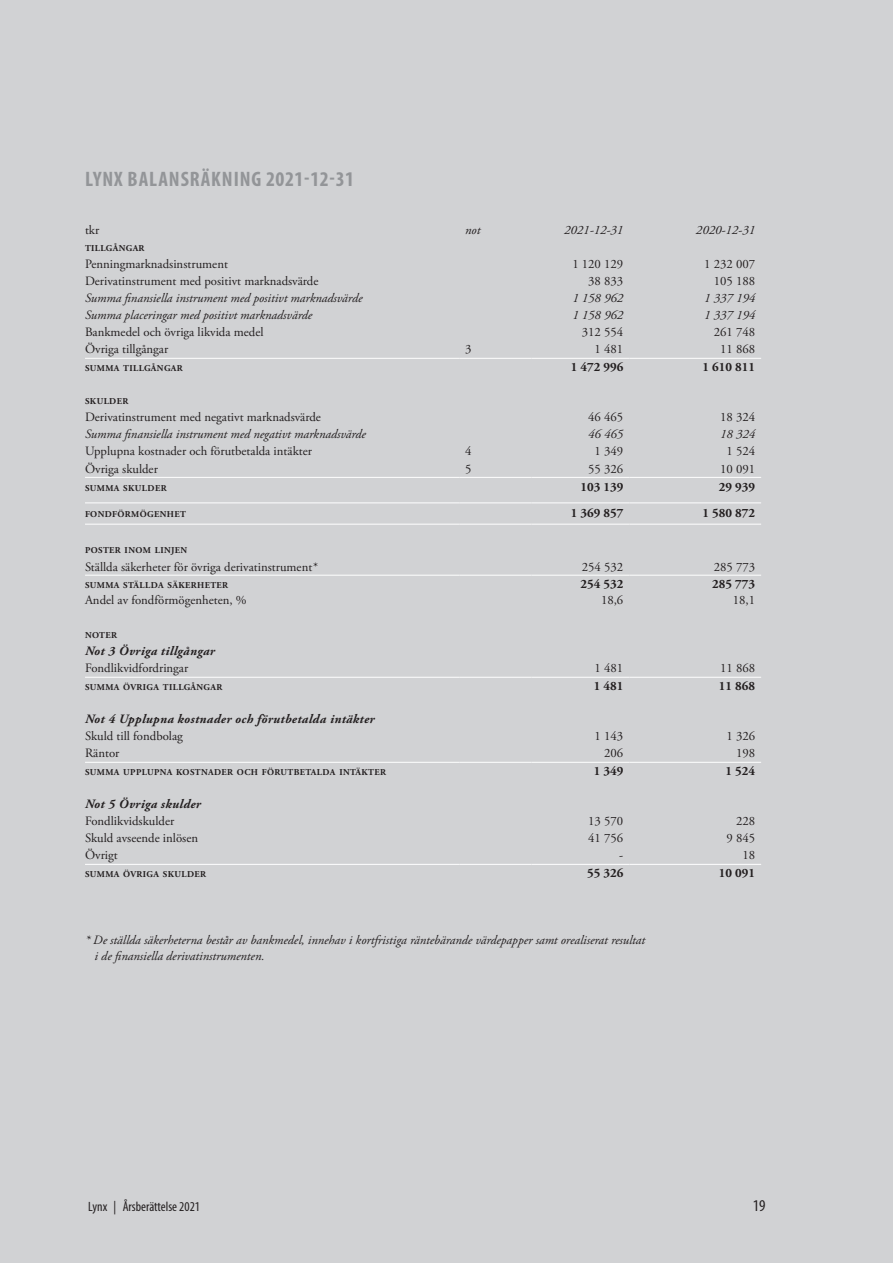
<style>
.page{position:relative;width:893px;height:1263px;background:#d1d2d4}
.page>*{position:absolute;margin:0;border:0;box-sizing:border-box;transform-origin:0 0}
.t1{font:700 condensed 21px "Myriad Pro";letter-spacing:.045em;color:#939598}
.t2{font:condensed 16.5px "Myriad Pro";color:#231f20}
.t3{font:condensed 13.5px "Myriad Pro";color:#231f20}
.t4{font:12.75px "Adobe Garamond Pro";color:#231f20}
.t5{font:italic 12.75px/15.8px "Adobe Garamond Pro";color:#231f20}
.t6{font:italic 700 12.75px "Adobe Garamond Pro";letter-spacing:.03em;color:#231f20}
.t7{font:700 12.75px "Adobe Garamond Pro";color:#231f20}
.t8{font:700 8.85px "Adobe Garamond Pro";letter-spacing:.045em;color:#231f20}
</style>
<div class="page">
<hr style="left:85px;top:477px;width:374px;height:1px;background:#fff">
<hr style="left:459px;top:477px;width:72px;height:1px;background:#fff">
<hr style="left:531px;top:477px;width:98px;height:1px;background:#fff">
<hr style="left:629px;top:477px;width:132px;height:1px;background:#fff">
<hr style="left:85px;top:502px;width:374px;height:1px;background:#fff">
<hr style="left:459px;top:502px;width:72px;height:1px;background:#fff">
<hr style="left:531px;top:502px;width:98px;height:1px;background:#fff">
<hr style="left:629px;top:502px;width:132px;height:1px;background:#fff">
<hr style="left:85px;top:524px;width:374px;height:1px;background:#fff">
<hr style="left:459px;top:524px;width:72px;height:1px;background:#fff">
<hr style="left:531px;top:524px;width:98px;height:1px;background:#fff">
<hr style="left:629px;top:524px;width:132px;height:1px;background:#fff">
<hr style="left:85px;top:575px;width:374px;height:1px;background:#fff">
<hr style="left:459px;top:575px;width:72px;height:1px;background:#fff">
<hr style="left:531px;top:575px;width:98px;height:1px;background:#fff">
<hr style="left:629px;top:575px;width:132px;height:1px;background:#fff">
<hr style="left:85px;top:677px;width:374px;height:1px;background:#fff">
<hr style="left:459px;top:677px;width:72px;height:1px;background:#fff">
<hr style="left:531px;top:677px;width:98px;height:1px;background:#fff">
<hr style="left:629px;top:677px;width:132px;height:1px;background:#fff">
<hr style="left:85px;top:864px;width:374px;height:1px;background:#fff">
<hr style="left:459px;top:864px;width:72px;height:1px;background:#fff">
<hr style="left:531px;top:864px;width:98px;height:1px;background:#fff">
<hr style="left:629px;top:864px;width:132px;height:1px;background:#fff">
<hr style="left:85px;top:762px;width:374px;height:1px;background:#fff">
<hr style="left:459px;top:762px;width:72px;height:1px;background:#fff">
<hr style="left:531px;top:762px;width:98px;height:1px;background:#fff">
<hr style="left:629px;top:762px;width:132px;height:1px;background:#fff">
<hr style="left:85px;top:358px;width:374px;height:1px;background:#fff">
<hr style="left:459px;top:358px;width:72px;height:1px;background:#fff">
<hr style="left:531px;top:358px;width:98px;height:1px;background:#fff">
<hr style="left:629px;top:358px;width:132px;height:1px;background:#fff">
<h1 class="t1" style="left:85px;top:166px;width:270px">LYNX BALANSRÄKNING 2021-12-31</h1>
<p class="t4" style="left:85px;top:222px;width:16px">tkr</p>
<p class="t5" style="left:465px;top:222px;width:17px">not</p>
<p class="t5" style="left:564px;top:222px;width:61px">2021-12-31</p>
<p class="t5" style="left:696px;top:222px;width:61px">2020-12-31</p>
<p class="t8" style="left:85px;top:243px;width:61px">TILLGÅNGAR</p>
<p class="t4" style="left:85px;top:256px;width:144px">Penningmarknadsinstrument</p>
<p class="t4" style="left:572px;top:256px;width:52px">1 120 129</p>
<p class="t4" style="left:704px;top:256px;width:52px">1 232 007</p>
<p class="t4" style="left:85px;top:273px;width:235px">Derivatinstrument med positivt marknadsvärde</p>
<p class="t4" style="left:588px;top:273px;width:37px">38 833</p>
<p class="t4" style="left:714px;top:273px;width:43px">105 188</p>
<p class="t5" style="left:85px;top:290px;width:279px">Summa finansiella instrument med positivt marknadsvärde</p>
<p class="t5" style="left:572px;top:290px;width:52px">1 158 962</p>
<p class="t5" style="left:704px;top:290px;width:52px">1 337 194</p>
<p class="t5" style="left:85px;top:307px;width:229px">Summa placeringar med positivt marknadsvärde</p>
<p class="t5" style="left:572px;top:307px;width:52px">1 158 962</p>
<p class="t5" style="left:704px;top:307px;width:52px">1 337 194</p>
<p class="t4" style="left:85px;top:324px;width:180px">Bankmedel och övriga likvida medel</p>
<p class="t4" style="left:582px;top:324px;width:43px">312 554</p>
<p class="t4" style="left:714px;top:324px;width:43px">261 748</p>
<p class="t4" style="left:85px;top:341px;width:85px">Övriga tillgångar</p>
<p class="t4" style="left:465px;top:341px;width:8px">3</p>
<p class="t4" style="left:595px;top:341px;width:30px">1 481</p>
<p class="t4" style="left:720px;top:341px;width:37px">11 868</p>
<p class="t8" style="left:85px;top:363px;width:99px">SUMMA TILLGÅNGAR</p>
<p class="t7" style="left:571px;top:360px;width:54px">1 472 996</p>
<p class="t7" style="left:703px;top:360px;width:54px">1 610 811</p>
<p class="t8" style="left:85px;top:396px;width:45px">SKULDER</p>
<p class="t4" style="left:85px;top:409px;width:237px">Derivatinstrument med negativt marknadsvärde</p>
<p class="t4" style="left:588px;top:409px;width:37px">46 465</p>
<p class="t4" style="left:720px;top:409px;width:37px">18 324</p>
<p class="t5" style="left:85px;top:426px;width:282px">Summa finansiella instrument med negativt marknadsvärde</p>
<p class="t5" style="left:588px;top:426px;width:37px">46 465</p>
<p class="t5" style="left:720px;top:426px;width:37px">18 324</p>
<p class="t4" style="left:85px;top:443px;width:228px">Upplupna kostnader och förutbetalda intäkter</p>
<p class="t4" style="left:465px;top:443px;width:8px">4</p>
<p class="t4" style="left:595px;top:443px;width:30px">1 349</p>
<p class="t4" style="left:726px;top:443px;width:30px">1 524</p>
<p class="t4" style="left:85px;top:461px;width:74px">Övriga skulder</p>
<p class="t4" style="left:465px;top:461px;width:8px">5</p>
<p class="t4" style="left:588px;top:461px;width:37px">55 326</p>
<p class="t4" style="left:720px;top:461px;width:37px">10 091</p>
<p class="t8" style="left:85px;top:483px;width:83px">SUMMA SKULDER</p>
<p class="t7" style="left:580px;top:479px;width:44px">103 139</p>
<p class="t7" style="left:719px;top:479px;width:38px">29 939</p>
<p class="t8" style="left:85px;top:509px;width:102px">FONDFÖRMÖGENHET</p>
<p class="t7" style="left:571px;top:506px;width:54px">1 369 857</p>
<p class="t7" style="left:703px;top:506px;width:54px">1 580 872</p>
<p class="t8" style="left:85px;top:545px;width:104px">POSTER INOM LINJEN</p>
<p class="t4" style="left:85px;top:559px;width:235px">Ställda säkerheter för övriga derivatinstrument*</p>
<p class="t4" style="left:582px;top:559px;width:43px">254 532</p>
<p class="t4" style="left:714px;top:559px;width:43px">285 773</p>
<p class="t8" style="left:85px;top:580px;width:145px">SUMMA STÄLLDA SÄKERHETER</p>
<p class="t7" style="left:580px;top:577px;width:44px">254 532</p>
<p class="t7" style="left:712px;top:577px;width:44px">285 773</p>
<p class="t4" style="left:85px;top:592px;width:163px">Andel av fondförmögenheten, %</p>
<p class="t4" style="left:601px;top:592px;width:24px">18,6</p>
<p class="t4" style="left:733px;top:592px;width:24px">18,1</p>
<p class="t8" style="left:85px;top:630px;width:33px">NOTER</p>
<p class="t6" style="left:85px;top:643px;width:131px">Not 3 Övriga tillgångar</p>
<p class="t4" style="left:85px;top:660px;width:105px">Fondlikvidfordringar</p>
<p class="t4" style="left:595px;top:660px;width:30px">1 481</p>
<p class="t4" style="left:720px;top:660px;width:37px">11 868</p>
<p class="t8" style="left:85px;top:682px;width:139px">SUMMA ÖVRIGA TILLGÅNGAR</p>
<p class="t7" style="left:594px;top:678px;width:31px">1 481</p>
<p class="t7" style="left:719px;top:678px;width:38px">11 868</p>
<p class="t6" style="left:85px;top:711px;width:291px">Not 4 Upplupna kostnader och förutbetalda intäkter</p>
<p class="t4" style="left:85px;top:728px;width:100px">Skuld till fondbolag</p>
<p class="t4" style="left:595px;top:728px;width:30px">1 143</p>
<p class="t4" style="left:726px;top:728px;width:30px">1 326</p>
<p class="t4" style="left:85px;top:745px;width:36px">Räntor</p>
<p class="t4" style="left:604px;top:745px;width:21px">206</p>
<p class="t4" style="left:736px;top:745px;width:21px">198</p>
<p class="t8" style="left:85px;top:767px;width:302px">SUMMA UPPLUPNA KOSTNADER OCH FÖRUTBETALDA INTÄKTER</p>
<p class="t7" style="left:594px;top:763px;width:31px">1 349</p>
<p class="t7" style="left:726px;top:763px;width:31px">1 524</p>
<p class="t6" style="left:85px;top:796px;width:117px">Not 5 Övriga skulder</p>
<p class="t4" style="left:85px;top:813px;width:91px">Fondlikvidskulder</p>
<p class="t4" style="left:588px;top:813px;width:37px">13 570</p>
<p class="t4" style="left:736px;top:813px;width:21px">228</p>
<p class="t4" style="left:85px;top:830px;width:115px">Skuld avseende inlösen</p>
<p class="t4" style="left:588px;top:830px;width:37px">41 756</p>
<p class="t4" style="left:726px;top:830px;width:30px">9 845</p>
<p class="t4" style="left:85px;top:847px;width:34px">Övrigt</p>
<p class="t4" style="left:619px;top:847px;width:6px">-</p>
<p class="t4" style="left:742px;top:847px;width:14px">18</p>
<p class="t8" style="left:85px;top:869px;width:123px">SUMMA ÖVRIGA SKULDER</p>
<p class="t7" style="left:587px;top:865px;width:38px">55 326</p>
<p class="t7" style="left:719px;top:865px;width:38px">10 091</p>
<p class="t5" style="left:95px;top:932px;width:552px;text-indent:-10px">* De ställda säkerheterna består av bankmedel, innehav i kortfristiga räntebärande värdepapper samt orealiserat resultat i de finansiella derivatinstrumenten.</p>
<p class="t3" style="left:88px;top:1198px;width:113px">Lynx | Årsberättelse 2021</p>
<p class="t2" style="left:753px;top:1195px;width:14px">19</p>
</div>
